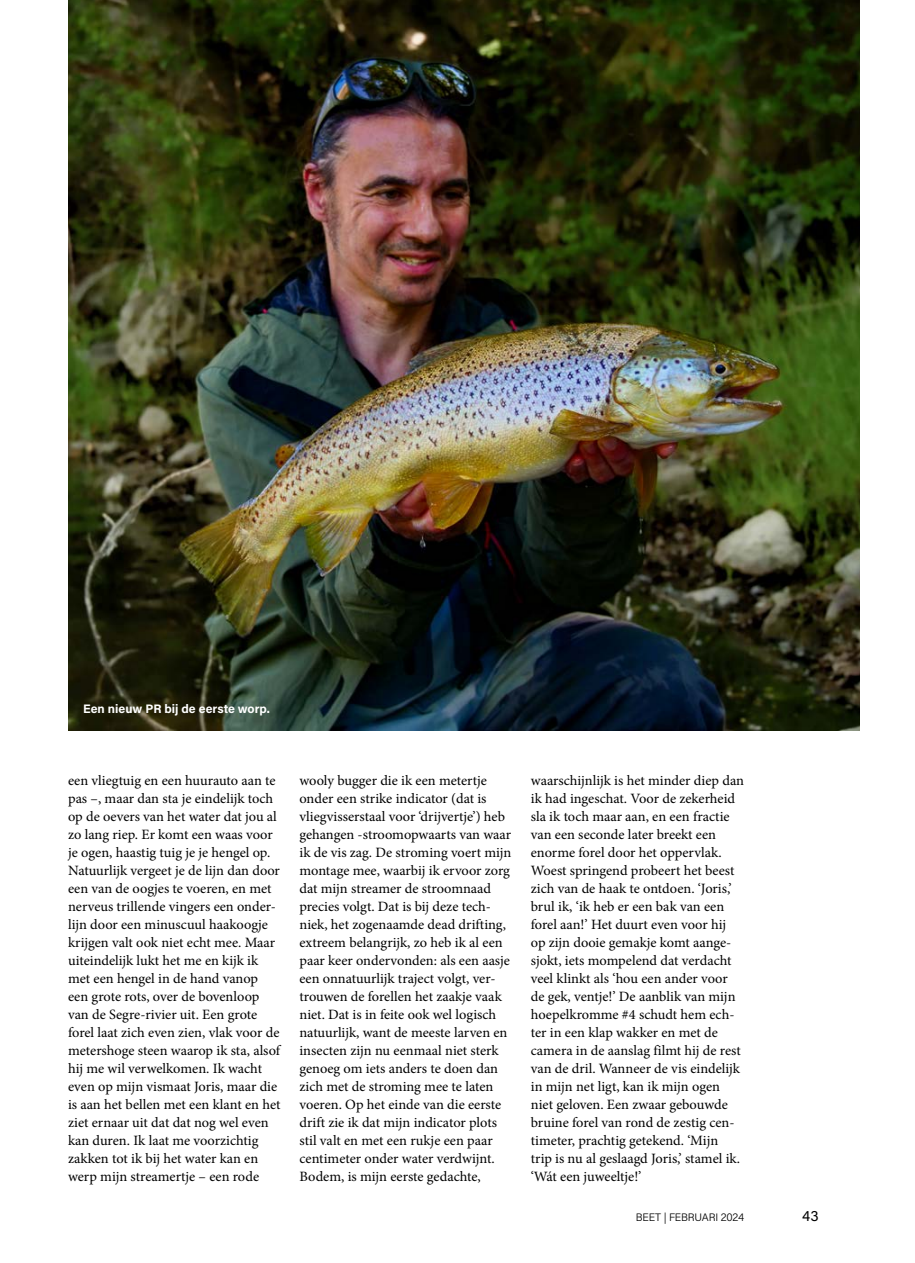
<style>
.page{position:relative;width:915px;height:1263px;background:#fff}
.page>*{position:absolute;margin:0;border:0;box-sizing:border-box;transform-origin:0 0}
.t1{font:15px "Acumin Pro";color:#000}
.t2{font:14.25px/18px "Minion Pro";color:#000}
.t3{font:700 12.3px "Acumin Pro";color:#fff}
.t4{font:300 10.8px "Acumin Pro";letter-spacing:-.015em;color:#000}
</style>
<div class="page">
<img style="left:68px;top:0;width:791px;height:731px">
<p class="t3" style="left:83px;top:700px;width:188px">Een nieuw PR bij de eerste worp.</p>
<p class="t2" style="left:68px;top:771px;width:214px">een vliegtuig en een huurauto aan te pas –, maar dan sta je eindelijk toch op de oevers van het water dat jou al zo lang riep. Er komt een waas voor je ogen, haastig tuig je je hengel op.<br>Natuurlijk vergeet je de lijn dan door een van de oogjes te voeren, en met nerveus trillende vingers een onder&shy;lijn door een minuscuul haakoogje krijgen valt ook niet echt mee. Maar uiteindelijk lukt het me en kijk ik met een hengel in de hand vanop een grote rots, over de bovenloop van de Segre-rivier uit. Een grote forel laat zich even zien, vlak voor de metershoge steen waarop ik sta, alsof hij me wil verwelkomen. Ik wacht even op mijn vismaat Joris, maar die is aan het bellen met een klant en het ziet ernaar uit dat dat nog wel even kan duren. Ik laat me voorzichtig zakken tot ik bij het water kan en werp mijn streamertje – een rode</p>
<p class="t2" style="left:299px;top:771px;width:213px">wooly bugger die ik een metertje onder een strike indicator (dat is vliegvisserstaal voor ‘drijvertje’) heb gehangen -stroomopwaarts van waar ik de vis zag. De stroming voert mijn montage mee, waarbij ik ervoor zorg dat mijn streamer de stroomnaad precies volgt. Dat is bij deze tech&shy;niek, het zogenaamde dead drifting, extreem belangrijk, zo heb ik al een paar keer ondervonden: als een aasje een onnatuurlijk traject volgt, ver&shy;trouwen de forellen het zaakje vaak niet. Dat is in feite ook wel logisch natuurlijk, want de meeste larven en insecten zijn nu eenmaal niet sterk genoeg om iets anders te doen dan zich met de stroming mee te laten voeren. Op het einde van die eerste drift zie ik dat mijn indicator plots stil valt en met een rukje een paar centimeter onder water verdwijnt.<br>Bodem, is mijn eerste gedachte,</p>
<p class="t2" style="left:530px;top:771px;width:215px">waarschijnlijk is het minder diep dan ik had ingeschat. Voor de zekerheid sla ik toch maar aan, en een fractie van een seconde later breekt een enorme forel door het oppervlak.<br>Woest springend probeert het beest zich van de haak te ontdoen. ‘Joris,’ brul ik, ‘ik heb er een bak van een forel aan!’ Het duurt even voor hij op zijn dooie gemakje komt aange&shy;sjokt, iets mompelend dat verdacht veel klinkt als ‘hou een ander voor de gek, ventje!’ De aanblik van mijn hoepelkromme #4 schudt hem ech&shy;ter in een klap wakker en met de camera in de aanslag filmt hij de rest van de dril. Wanneer de vis eindelijk in mijn net ligt, kan ik mijn ogen niet geloven. Een zwaar gebouwde bruine forel van rond de zestig cen&shy;timeter, prachtig getekend. ‘Mijn<br>trip is nu al geslaagd Joris,’ stamel ik. ‘Wát een juweeltje!’</p>
<p class="t4" style="left:635px;top:1210px;width:110px">BEET | FEBRUARI 2024</p>
<p class="t1" style="left:801px;top:1205px;width:18px">43</p>
</div>
